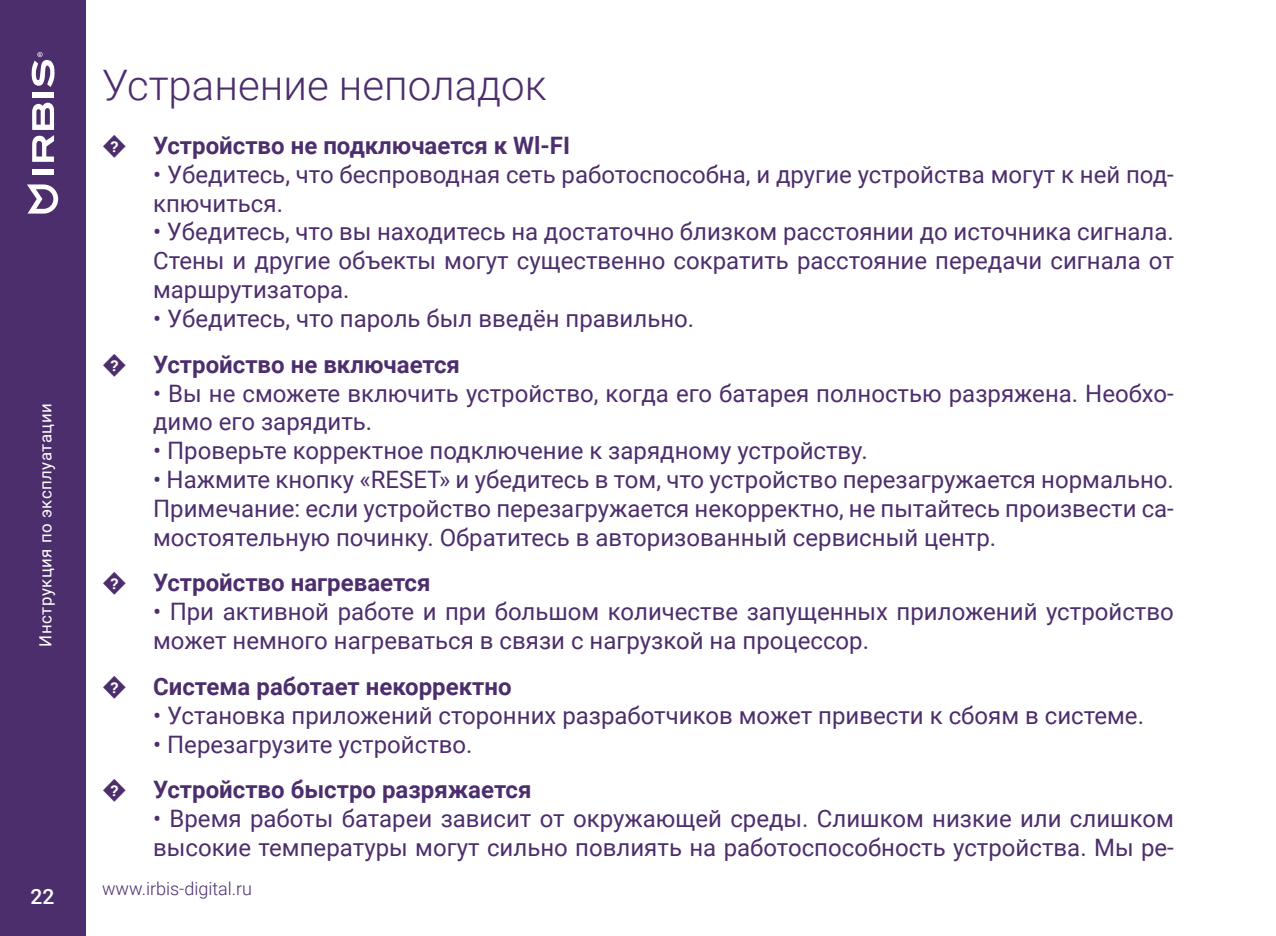
<style>
.page{position:relative;width:1276px;height:936px;background:#fff}
.page>*{position:absolute;margin:0;border:0;box-sizing:border-box;transform-origin:0 0}
.t1{font:300 42px "Roboto";color:#4d2e6d}
.t2{font:24px/28.8px "Roboto";color:#4d2e6d}
.t3{font:700 24px "Roboto";color:#4d2e6d}
.t4{font:500 21px "Roboto";color:#fff}
.t5{font:300 18px "Roboto";color:#4d2e6d}
.t6{font:16.8px "Roboto";letter-spacing:.03em;color:#fff}
</style>
<div class="page">
<div style="left:0;top:0;width:85px;height:935px;background:#4d2e6d"></div>
<svg style="left:27px;top:184px;width:31px;height:29px"></svg>
<svg style="left:32px;top:102px;width:22px;height:60px"></svg>
<div style="left:32px;top:169px;width:22px;height:5px;background:#fff"></div>
<div style="left:32px;top:92px;width:22px;height:5px;background:#fff"></div>
<svg style="left:31px;top:52px;width:24px;height:35px"></svg>
<p class="t6" style="left:34px;top:646px;width:245px;rotate:-90deg">Инструкция по эксплуатации</p>
<h1 class="t1" style="left:102px;top:55px;width:446px">Устранение неполадок</h1>
<p class="t3" style="left:153px;top:128px;width:418px">Устройство не подключается к Wl-FI</p>
<p class="t2" style="left:153px;top:159px;width:1022px">• Убедитесь, что беспроводная сеть работоспособна, и другие устройства могут к ней под&shy;кпючиться.</p>
<p class="t2" style="left:153px;top:216px;width:1022px;text-align:justify">• Убедитесь, что вы находитесь на достаточно близком расстоянии до источника сигнала.<br>Стены и другие объекты могут существенно сократить расстояние передачи сигнала от маршрутизатора.</p>
<p class="t2" style="left:153px;top:303px;width:542px">• Убедитесь, что пароль был введён правильно.</p>
<p class="t3" style="left:153px;top:347px;width:308px">Устройство не включается</p>
<p class="t2" style="left:153px;top:377px;width:1022px">• Вы не сможете включить устройство, когда его батарея полностью разряжена. Необхо&shy;димо его зарядить.</p>
<p class="t2" style="left:153px;top:435px;width:716px">• Проверьте корректное подключение к зарядному устройству.</p>
<p class="t2" style="left:153px;top:464px;width:1022px;text-align:justify">• Нажмите кнопку «RESEТ» и убедитесь в том, что устройство перезагружается нормально.<br>Примечание: если устройство перезагружается некорректно, не пытайтесь произвести са&shy;мостоятельную починку. Обратитесь в авторизованный сервисный центр.</p>
<p class="t3" style="left:153px;top:566px;width:279px">Устройство нагревается</p>
<p class="t2" style="left:153px;top:596px;width:1022px">• При активной работе и при большом количестве запущенных приложений устройство может немного нагреваться в связи с нагрузкой на процессор.</p>
<p class="t3" style="left:153px;top:669px;width:360px">Система работает некорректно</p>
<p class="t2" style="left:153px;top:699px;width:992px">• Установка приложений сторонних разработчиков может привести к сбоям в системе.</p>
<p class="t2" style="left:153px;top:728px;width:321px">• Перезагрузите устройство.</p>
<p class="t3" style="left:153px;top:773px;width:380px">Устройство быстро разряжается</p>
<p class="t2" style="left:153px;top:803px;width:1022px">• Время работы батареи зависит от окружающей среды. Слишком низкие или слишком высокие температуры могут сильно повлиять на работоспособность устройства. Мы ре-</p>
<p class="t4" style="left:31px;top:882px;width:25px">22</p>
<p class="t5" style="left:102px;top:876px;width:152px">www.irbis-digital.ru</p>
</div>
